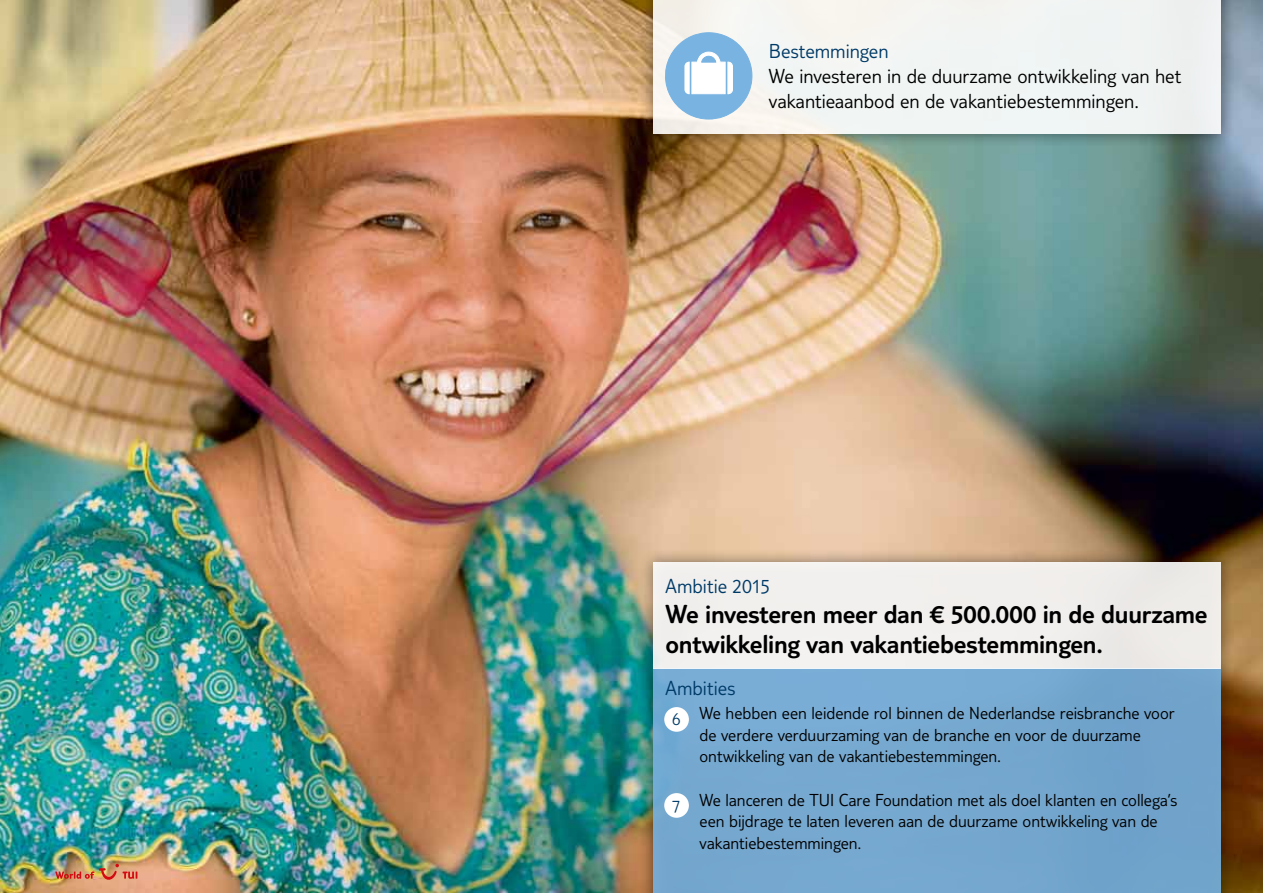
<style>
.page{position:relative;width:1263px;height:893px;background:#fff}
.page>*{position:absolute;margin:0;border:0;box-sizing:border-box;transform-origin:0 0}
.t1{font:300 27px/30px "TUI Type";letter-spacing:-.01em;color:#000}
.t2{font:300 21px/25.2px "TUI Type";letter-spacing:-.005em;color:#000}
.t3{font:300 21px "TUI Type";letter-spacing:-.005em;color:#003b68}
.t4{font:300 18px/21.6px "TUI Type";color:#000}
.t5{font:300 18px "TUI Type";color:#003b68}
</style>
<div class="page">
<img style="left:0;top:0;width:1263px;height:893px">
<div style="left:638px;top:548px;width:597px;height:345px;background:#000;opacity:.5"></div>
<div style="left:653px;top:669px;width:567px;height:224px;background:#75a8cf"></div>
<div style="left:653px;top:562px;width:567px;height:107px;background:#f2f0ee"></div>
<div style="left:638px;top:0;width:597px;height:149px;background:#000;opacity:.5"></div>
<div style="left:653px;top:0;width:567px;height:134px;background:#f1f5f3"></div>
<svg style="left:665px;top:33px;width:87px;height:86px"></svg>
<div style="left:664px;top:707px;width:25px;height:25px;background:#fff;border-radius:50%"></div>
<div style="left:664px;top:793px;width:25px;height:25px;background:#fff;border-radius:50%"></div>
<img style="left:55px;top:864px;width:82px;height:19px">
<p class="t3" style="left:769px;top:39px;width:121px">Bestemmingen</p>
<p class="t2" style="left:769px;top:63px;width:414px">We investeren in de duurzame ontwikkeling van het vakantieaanbod en de vakantiebestemmingen.</p>
<p class="t3" style="left:665px;top:574px;width:106px">Ambitie 2015</p>
<h1 class="t1" style="left:665px;top:598px;width:544px">We investeren meer dan € 500.000 in de duurzame ontwikkeling van vakantiebestemmingen.</h1>
<p class="t3" style="left:665px;top:676px;width:71px">Ambities</p>
<p class="t5" style="left:672px;top:709px;width:10px">6</p>
<p class="t5" style="left:672px;top:795px;width:10px">7</p>
<p class="t4" style="left:699px;top:702px;width:476px">We hebben een leidende rol binnen de Nederlandse reisbranche voor de verdere verduurzaming van de branche en voor de duurzame ontwikkeling van de vakantiebestemmingen.</p>
<p class="t4" style="left:699px;top:788px;width:479px">We lanceren de TUI Care Foundation met als doel klanten en collega’s een bijdrage te laten leveren aan de duurzame ontwikkeling van de vakantiebestemmingen.</p>
</div>
